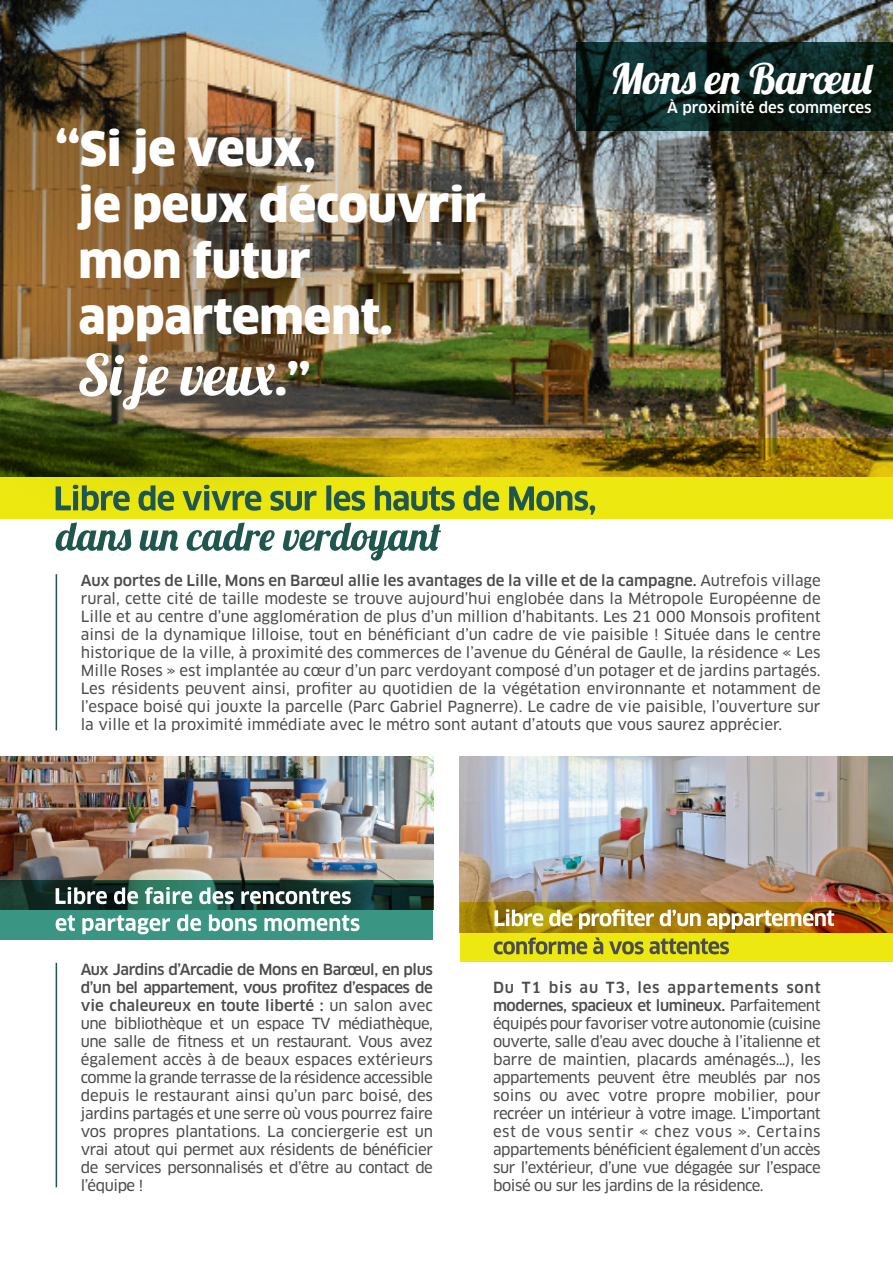
<style>
.page{position:relative;width:893px;height:1263px;background:#fff}
.page>*{position:absolute;margin:0;border:0;box-sizing:border-box;transform-origin:0 0}
.t1{font:56.55px "Lobster 1.4";color:#fff}
.t2{font:900 46.5px/55.8px "Clan";color:#fff}
.t3{font:42px "Lobster 1.4";color:#fff}
.t4{font:15px/18px "Clan News";letter-spacing:-.03em;color:#4b4c4d;text-align:justify}
.t5{font:500 15px/18px "Clan";color:#4b4c4d}
.t6{font:500 15px "Clan";color:#fff}
.s1{font-family:"Clan";font-weight:900;font-size:43.95px}
.s2{font-family:"Clan News";font-weight:400}
</style>
<div class="page">
<img style="left:607px;top:0;width:286px;height:438px">
<svg style="left:607px;top:43px;width:286px;height:88px;background:#0b231e"></svg>
<div style="left:0;top:0;width:607px;height:532px;background:#231f20;opacity:.4"></div>
<svg style="left:0;top:438px;width:893px;height:81px;background:#a39708"></svg>
<svg style="left:56px;top:485px;width:539px;height:30px;background:#a3b425"></svg>
<svg style="left:56px;top:522px;width:385px;height:39px"></svg>
<hr style="left:56px;top:574px;width:1px;height:156px;background:#1f564e">
<hr style="left:56px;top:963px;width:1px;height:224px;background:#1f564e">
<img style="left:0;top:757px;width:433px;height:123px">
<img style="left:460px;top:757px;width:433px;height:145px">
<svg style="left:460px;top:902px;width:433px;height:60px;background:#cab20b"></svg>
<svg style="left:0;top:880px;width:433px;height:60px;background:#276557"></svg>
<svg style="left:56px;top:887px;width:295px;height:17px"></svg>
<svg style="left:56px;top:914px;width:304px;height:20px"></svg>
<img style="left:495px;top:909px;width:339px;height:20px">
<svg style="left:494px;top:937px;width:235px;height:17px;background:#a8a629"></svg>
<h2 class="t2" style="left:78px;top:121px;width:409px;text-indent:-23px">‘‘Si je veux,<br>je peux découvrir mon futur appartement.</h2>
<h1 class="t1" style="left:78px;top:339px;width:234px">Si je veux<span class="s1">.’’</span></h1>
<h3 class="t3" style="left:610px;top:52px;width:263px">Mons en Barœul</h3>
<p class="t6" style="left:667px;top:99px;width:206px">À proximité des commerces</p>
<p class="t5" style="left:81px;top:572px;width:741px">Aux portes de Lille, Mons en Barœul allie les avantages de la ville et de la campagne. <span class="s2">Autrefois village</span></p>
<p class="t4" style="left:81px;top:590px;width:741px">rural, cette cité de taille modeste se trouve aujourd’hui englobée dans la Métropole Européenne de Lille et au centre d’une agglomération de plus d’un million d’habitants. Les 21 000 Monsois profitent ainsi de la dynamique lilloise, tout en bénéficiant d’un cadre de vie paisible ! Située dans le centre historique de la ville, à proximité des commerces de l’avenue du Général de Gaulle, la résidence « Les Mille Roses » est implantée au cœur d’un parc verdoyant composé d’un potager et de jardins partagés.<br>Les résidents peuvent ainsi, profiter au quotidien de la végétation environnante et notamment de l’espace boisé qui jouxte la parcelle (Parc Gabriel Pagnerre). Le cadre de vie paisible, l’ouverture sur la ville et la proximité immédiate avec le métro sont autant d’atouts que vous saurez apprécier.</p>
<p class="t5" style="left:81px;top:960px;width:354px;text-align:justify">Aux Jardins d’Arcadie de Mons en Barœul, en plus d’un bel appartement, vous profitez d’espaces de vie chaleureux en toute liberté : <span class="s2">un salon avec</span></p>
<p class="t4" style="left:81px;top:1014px;width:354px">une bibliothèque et un espace TV médiathèque, une salle de fitness et un restaurant. Vous avez également accès à de beaux espaces extérieurs comme la grande terrasse de la résidence accessible depuis le restaurant ainsi qu’un parc boisé, des jardins partagés et une serre où vous pourrez faire vos propres plantations. La conciergerie est un vrai atout qui permet aux résidents de bénéficier de services personnalisés et d’être au contact de l’équipe !</p>
<p class="t5" style="left:493px;top:978px;width:329px">Du T1 bis au T3, les appartements sont modernes, spacieux et lumineux. <span class="s2">Parfaitement</span></p>
<p class="t4" style="left:493px;top:1014px;width:329px">équipés pour favoriser votre autonomie (cuisine ouverte, salle d’eau avec douche à l’italienne et barre de maintien, placards aménagés…), les appartements peuvent être meublés par nos soins ou avec votre propre mobilier, pour recréer un intérieur à votre image. L’important est de vous sentir « chez vous ». Certains appartements bénéficient également d’un accès sur l’extérieur, d’une vue dégagée sur l’espace boisé ou sur les jardins de la résidence.</p>
</div>
